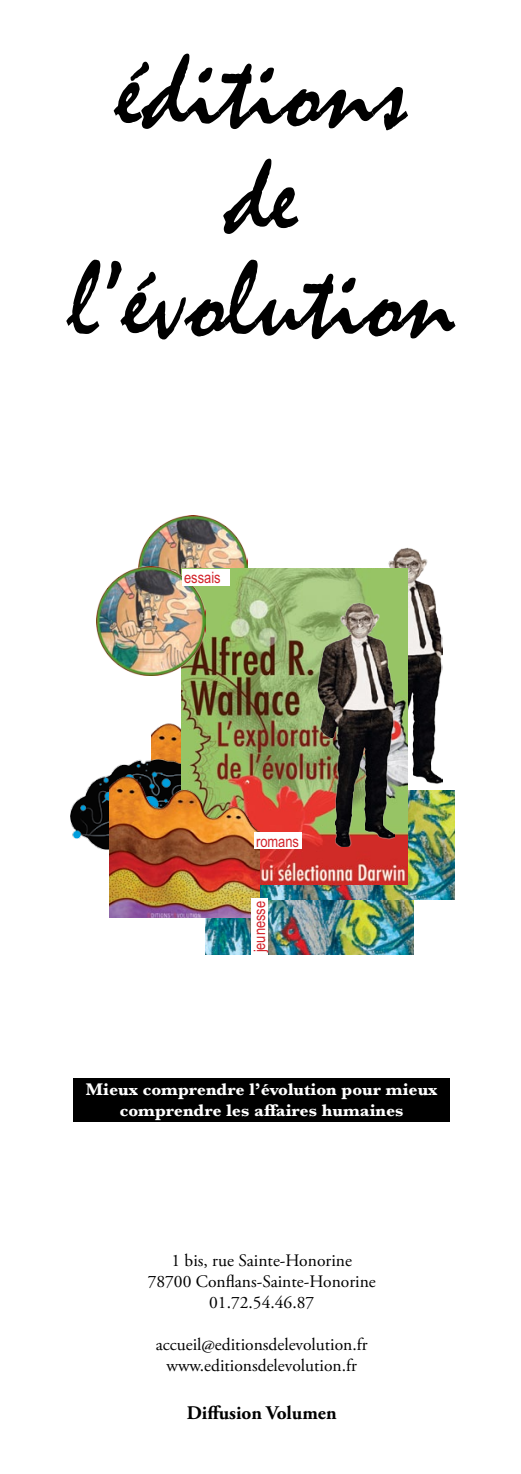
<style>
.page{position:relative;width:521px;height:1474px;background:#fff}
.page>*{position:absolute;margin:0;border:0;box-sizing:border-box;transform-origin:0 0}
.t1{font:112px/105px "Mistral";color:#000;text-align:center}
.t2{font:700 19.25px "Adobe Garamond Pro";color:#000}
.t3{font:17.5px/21px "Adobe Garamond Pro";color:#000;text-align:center}
.t4{font:700 17.5px/21px "Baskerville MT Pro";color:#fff;text-align:center}
.t5{font:15.75px "Arial Narrow MT Pro";color:#d2232a}
</style>
<div class="page">
<div style="left:74px;top:1078px;width:376px;height:44px;background:#000"></div>
<img style="left:151px;top:722px;width:31px;height:37px">
<img style="left:70px;top:759px;width:112px;height:91px">
<img style="left:205px;top:899px;width:208px;height:55px">
<img style="left:138px;top:515px;width:109px;height:54px">
<img style="left:260px;top:790px;width:195px;height:109px">
<img style="left:366px;top:547px;width:76px;height:244px">
<img style="left:182px;top:569px;width:226px;height:315px">
<img style="left:96px;top:567px;width:109px;height:108px">
<img style="left:109px;top:775px;width:151px;height:142px">
<img style="left:318px;top:603px;width:76px;height:243px">
<div style="left:254px;top:832px;width:47px;height:17px;background:#fff"></div>
<div style="left:251px;top:898px;width:16px;height:57px;background:#fff"></div>
<div style="left:182px;top:569px;width:48px;height:16px;background:#fff"></div>
<h1 class="t1" style="left:68px;top:41px;width:388px">éditions de l’évolution</h1>
<p class="t5" style="left:184px;top:567px;width:38px">essais</p>
<p class="t5" style="left:256px;top:831px;width:44px">romans</p>
<p class="t5" style="left:250px;top:952px;width:53px;rotate:-90deg">jeunesse</p>
<p class="t4" style="left:86px;top:1079px;width:353px">Mieux comprendre l’évolution pour mieux comprendre les affaires humaines</p>
<p class="t3" style="left:148px;top:1250px;width:230px">1 bis, rue Sainte-Honorine<br>78700 Conflans-Sainte-Honorine<br>01.72.54.46.87</p>
<p class="t3" style="left:156px;top:1334px;width:213px">accueil@editionsdelevolution.fr www.editionsdelevolution.fr</p>
<p class="t2" style="left:187px;top:1401px;width:151px">Diffusion Volumen</p>
</div>
